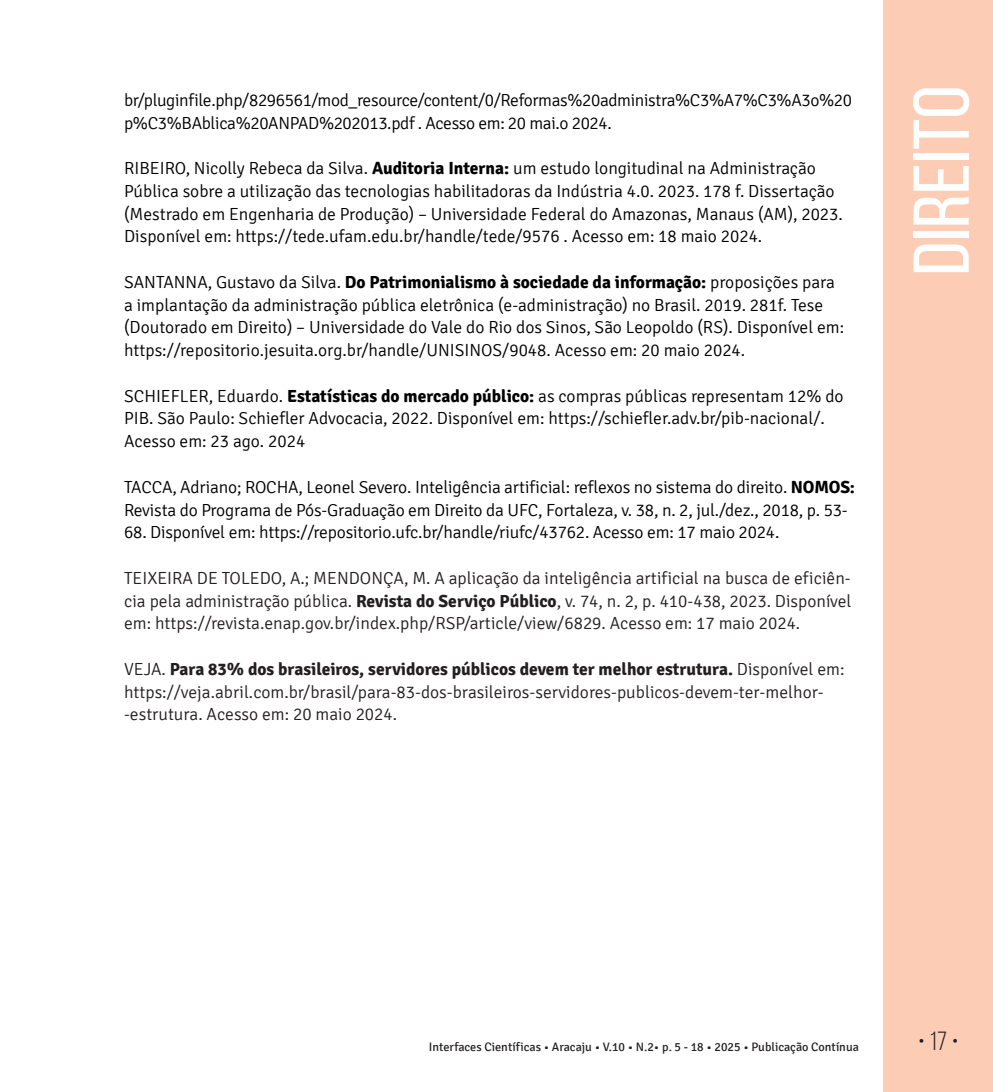
<style>
.page{position:relative;width:993px;height:1092px;background:#fff}
.page>*{position:absolute;margin:0;border:0;box-sizing:border-box;transform-origin:0 0}
.t1{font:78.75px "Bebas Neue";color:#fff;scale:1.09 1}
.t2{font:26.25px "Bebas Neue";color:#231f20}
.t3{font:300 17.5px/22.8px "Signika";color:#000001}
.t4{font:300 17.5px/22.8px "Signika";color:#231f20;text-align:justify}
.t5{font:300 17.5px/22.8px "Signika";letter-spacing:-.02em;color:#000001}
.t6{font:12.25px "Signika";color:#231f20}
.s1{font-weight:700}
</style>
<div class="page">
<div style="left:883px;top:0;width:109px;height:1091px;background:#fcccb5"></div>
<p class="t5" style="left:124px;top:89px;width:729px">br/pluginfile.php/8296561/mod_resource/content/0/Reformas%20administra%C3%A7%C3%A3o%20 p%C3%BAblica%20ANPAD%202013.pdf . Acesso em: 20 mai.o 2024.</p>
<p class="t3" style="left:124px;top:157px;width:720px">RIBEIRO, Nicolly Rebeca da Silva. <span class="s1">Auditoria Interna:</span> um estudo longitudinal na Administração Pública sobre a utilização das tecnologias habilitadoras da Indústria 4.0. 2023. 178 f. Dissertação (Mestrado em Engenharia de Produção) – Universidade Federal do Amazonas, Manaus (AM), 2023.<br>Disponível em: https://tede.ufam.edu.br/handle/tede/9576 . Acesso em: 18 maio 2024.</p>
<p class="t3" style="left:124px;top:271px;width:721px">SANTANNA, Gustavo da Silva. <span class="s1">Do Patrimonialismo à sociedade da informação:</span> proposições para a implantação da administração pública eletrônica (e-administração) no Brasil. 2019. 281f. Tese (Doutorado em Direito) – Universidade do Vale do Rio dos Sinos, São Leopoldo (RS). Disponível em: https://repositorio.jesuita.org.br/handle/UNISINOS/9048. Acesso em: 20 maio 2024.</p>
<p class="t3" style="left:124px;top:385px;width:720px">SCHIEFLER, Eduardo. <span class="s1">Estatísticas do mercado público:</span> as compras públicas representam 12% do<br>PIB. São Paulo: Schiefler Advocacia, 2022. Disponível em: https://schiefler.adv.br/pib-nacional/.<br>Acesso em: 23 ago. 2024</p>
<p class="t3" style="left:124px;top:476px;width:732px">TACCA, Adriano; ROCHA, Leonel Severo. Inteligência artificial: reflexos no sistema do direito. <span class="s1">NOMOS:<br></span>Revista do Programa de Pós-Graduação em Direito da UFC, Fortaleza, v. 38, n. 2, jul./dez., 2018, p. 53-</p>
<p class="t3" style="left:124px;top:521px;width:656px">68. Disponível em: https://repositorio.ufc.br/handle/riufc/43762. Acesso em: 17 maio 2024.</p>
<p class="t4" style="left:124px;top:567px;width:728px">TEIXEIRA DE TOLEDO, A.; MENDONÇA, M. A aplicação da inteligência artificial na busca de eficiên&shy;cia pela administração pública. <span class="s1">Revista do Serviço Público</span>, v. 74, n. 2, p. 410-438, 2023. Disponível em: https://revista.enap.gov.br/index.php/RSP/article/view/6829. Acesso em: 17 maio 2024.</p>
<p class="t4" style="left:124px;top:658px;width:721px;text-align:left">VEJA. <span class="s1">Para 83% dos brasileiros, servidores públicos devem ter melhor estrutura.</span> Disponível em: https://veja.abril.com.br/brasil/para-83-dos-brasileiros-servidores-publicos-devem-ter-melhor--estrutura. Acesso em: 20 maio 2024.</p>
<h1 class="t1" style="left:898px;top:275px;width:176px;rotate:-90deg">Direito</h1>
<p class="t6" style="left:429px;top:1040px;width:431px">Interfaces Científicas • Aracaju • V.10 • N.2• p. 5 - 18 • 2025 • Publicação Contínua</p>
<h2 class="t2" style="left:917px;top:1026px;width:42px">• 17 •</h2>
</div>
